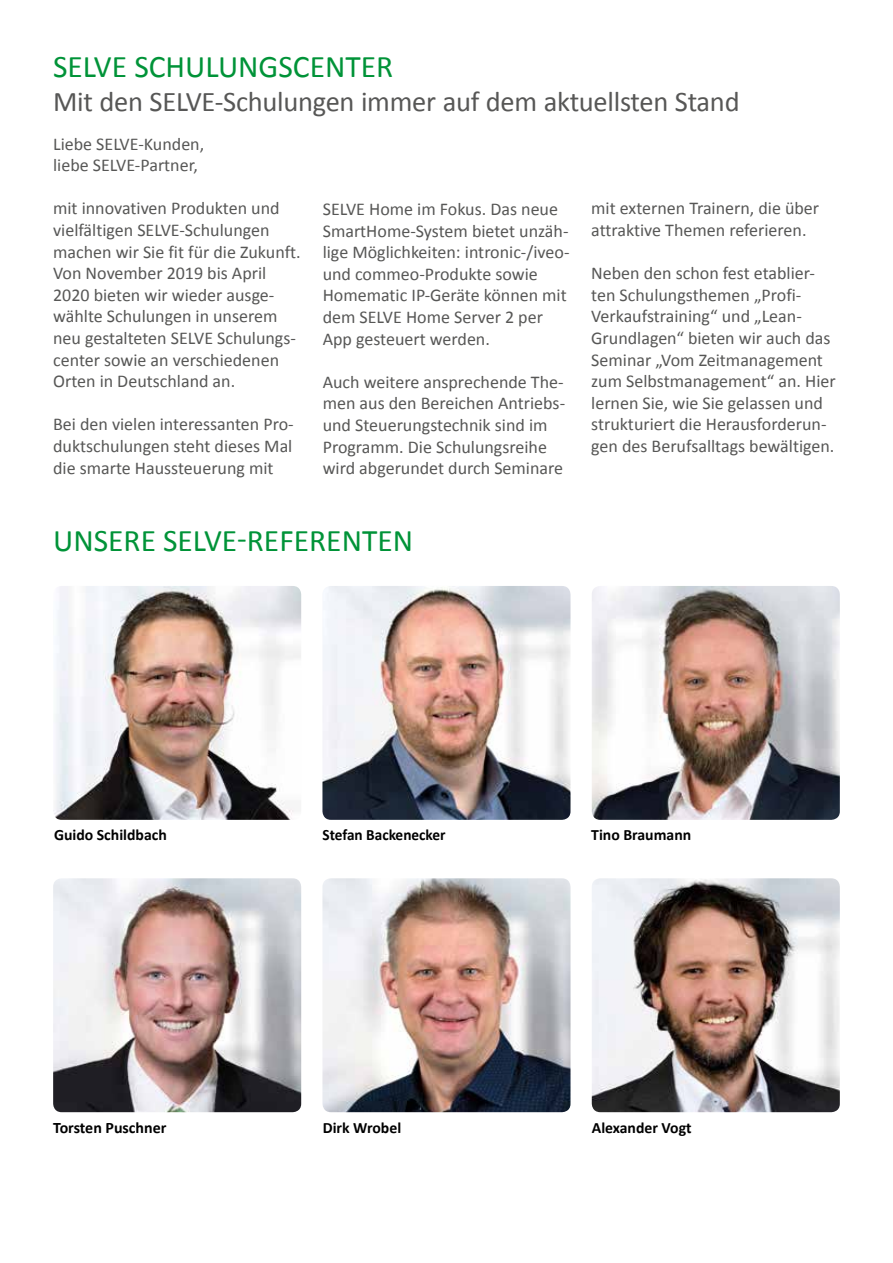
<style>
.page{position:relative;width:893px;height:1263px;background:#fff}
.page>*{position:absolute;margin:0;border:0;box-sizing:border-box;transform-origin:0 0}
.t1{font:31.5px "Calibri";color:#009338}
.t2{font:28.5px "Calibri";letter-spacing:-.01em;color:#575756}
.t3{font:18px/21.6px "Calibri";color:#575756}
.t4{font:700 15.9px "Calibri";color:#000}
.t5{font:700 15.75px "Calibri";color:#000}
</style>
<div class="page">
<img style="left:322px;top:878px;width:248px;height:234px">
<img style="left:592px;top:878px;width:248px;height:234px">
<img style="left:322px;top:586px;width:248px;height:234px">
<img style="left:53px;top:586px;width:248px;height:234px">
<img style="left:592px;top:586px;width:248px;height:234px">
<img style="left:53px;top:878px;width:248px;height:234px">
<h1 class="t1" style="left:53px;top:47px;width:342px">SELVE SCHULUNGSCENTER</h1>
<h2 class="t2" style="left:53px;top:84px;width:688px">Mit den SELVE-Schulungen immer auf dem aktuellsten Stand</h2>
<p class="t3" style="left:53px;top:132px;width:153px">Liebe SELVE-Kunden, liebe SELVE-Partner,</p>
<p class="t3" style="left:53px;top:197px;width:249px">mit innovativen Produkten und vielfältigen SELVE-Schulungen machen wir Sie fit für die Zukunft.<br>Von November 2019 bis April<br>2020 bieten wir wieder ausge&shy;wählte Schulungen in unserem neu gestalteten SELVE Schulungs&shy;center sowie an verschiedenen<br>Orten in Deutschland an.</p>
<p class="t3" style="left:53px;top:413px;width:242px;text-align:justify">Bei den vielen interessanten Pro&shy;duktschulungen steht dieses Mal die smarte Haussteuerung mit</p>
<p class="t3" style="left:323px;top:197px;width:248px">SELVE Home im Fokus. Das neue<br>SmartHome-System bietet unzäh&shy;lige Möglichkeiten: intronic-/iveo&shy;und commeo-Produkte sowie<br>Homematic IP-Geräte können mit dem SELVE Home Server 2 per<br>App gesteuert werden.</p>
<p class="t3" style="left:323px;top:370px;width:244px">Auch weitere ansprechende The&shy;men aus den Bereichen Antriebs&shy;und Steuerungstechnik sind im<br>Programm. Die Schulungsreihe wird abgerundet durch Seminare</p>
<h1 class="t1" style="left:53px;top:521px;width:361px">UNSERE SELVE-REFERENTEN</h1>
<p class="t3" style="left:591px;top:197px;width:229px">mit externen Trainern, die über attraktive Themen referieren.</p>
<p class="t3" style="left:591px;top:262px;width:246px">Neben den schon fest etablier&shy;ten Schulungsthemen „Profi-<br>Verkaufstraining“ und „Lean-<br>Grundlagen“ bieten wir auch das<br>Seminar „Vom Zeitmanagement zum Selbstmanagement“ an. Hier lernen Sie, wie Sie gelassen und strukturiert die Herausforderun&shy;gen des Berufsalltags bewältigen.</p>
<p class="t5" style="left:54px;top:825px;width:114px">Guido Schildbach</p>
<p class="t5" style="left:323px;top:825px;width:125px">Stefan Backenecker</p>
<p class="t5" style="left:591px;top:825px;width:101px">Tino Braumann</p>
<p class="t4" style="left:53px;top:1117px;width:115px">Torsten Puschner</p>
<p class="t5" style="left:323px;top:1117px;width:80px">Dirk Wrobel</p>
<p class="t5" style="left:592px;top:1117px;width:101px">Alexander Vogt</p>
</div>
